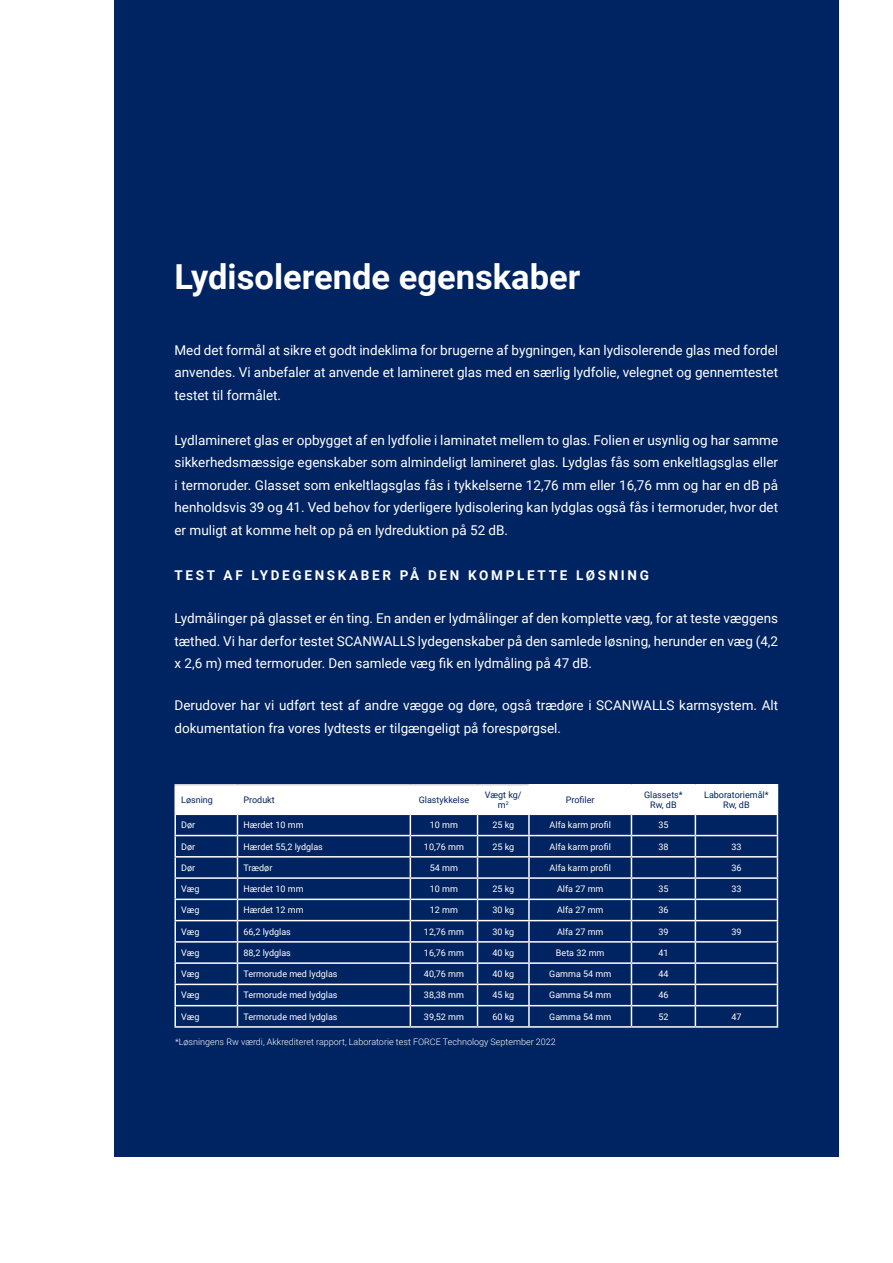
<style>
.page{position:relative;width:893px;height:1263px;background:#fff}
.page>*{position:absolute;margin:0;border:0;box-sizing:border-box;transform-origin:0 0}
.t1{font:700 34.5px "Roboto";color:#fff}
.t2{font:13.5px/22.5px "Roboto";color:#fff;text-align:justify}
.t3{font:700 13.5px "Roboto";letter-spacing:.2em;color:#fff}
.t4{font:9px "Roboto";color:#fff}
.t5{font:300 9px "Roboto";color:#fff}
.t6{font:9px/10.8px "Roboto";color:#002361;text-align:center}
</style>
<div class="page">
<div style="left:115px;top:0;width:724px;height:1157px;background:#002361"></div>
<hr style="left:174px;top:784px;width:63px;height:1px;background:#d1d2d4">
<hr style="left:237px;top:784px;width:173px;height:1px;background:#d1d2d4">
<hr style="left:410px;top:784px;width:67px;height:1px;background:#d1d2d4">
<hr style="left:477px;top:784px;width:51px;height:1px;background:#d1d2d4">
<hr style="left:528px;top:784px;width:103px;height:1px;background:#fff">
<hr style="left:631px;top:784px;width:64px;height:1px;background:#fff">
<hr style="left:695px;top:784px;width:83px;height:1px;background:#fff">
<hr style="left:174px;top:1026px;width:63px;height:2px;background:#fff">
<hr style="left:237px;top:1026px;width:173px;height:2px;background:#fff">
<hr style="left:410px;top:1026px;width:67px;height:2px;background:#fff">
<hr style="left:477px;top:1026px;width:52px;height:2px;background:#fff">
<hr style="left:529px;top:1026px;width:102px;height:2px;background:#fff">
<hr style="left:631px;top:1026px;width:64px;height:2px;background:#fff">
<hr style="left:695px;top:1026px;width:83px;height:2px;background:#fff">
<svg style="left:174px;top:785px;width:604px;height:241px"></svg>
<hr style="left:174px;top:898px;width:63px;height:2px;background:#fff">
<hr style="left:237px;top:898px;width:173px;height:2px;background:#fff">
<hr style="left:410px;top:898px;width:67px;height:2px;background:#fff">
<hr style="left:477px;top:898px;width:52px;height:2px;background:#fff">
<hr style="left:529px;top:898px;width:102px;height:2px;background:#fff">
<hr style="left:631px;top:898px;width:64px;height:2px;background:#fff">
<hr style="left:695px;top:898px;width:83px;height:2px;background:#fff">
<hr style="left:174px;top:857px;width:2px;height:20px;background:#fff">
<hr style="left:174px;top:877px;width:63px;height:2px;background:#fff">
<hr style="left:237px;top:877px;width:173px;height:2px;background:#fff">
<hr style="left:410px;top:877px;width:67px;height:2px;background:#fff">
<hr style="left:477px;top:877px;width:52px;height:2px;background:#fff">
<hr style="left:529px;top:877px;width:102px;height:2px;background:#fff">
<hr style="left:631px;top:877px;width:64px;height:2px;background:#fff">
<hr style="left:695px;top:877px;width:83px;height:2px;background:#fff">
<hr style="left:174px;top:836px;width:2px;height:20px;background:#fff">
<hr style="left:174px;top:856px;width:63px;height:1px;background:#fff">
<hr style="left:237px;top:856px;width:173px;height:1px;background:#fff">
<hr style="left:410px;top:856px;width:67px;height:1px;background:#fff">
<hr style="left:477px;top:856px;width:52px;height:1px;background:#fff">
<hr style="left:529px;top:856px;width:102px;height:1px;background:#fff">
<hr style="left:631px;top:856px;width:64px;height:1px;background:#fff">
<hr style="left:695px;top:856px;width:83px;height:1px;background:#fff">
<hr style="left:174px;top:813px;width:63px;height:2px;background:#fff">
<hr style="left:174px;top:815px;width:2px;height:20px;background:#fff">
<hr style="left:237px;top:813px;width:173px;height:2px;background:#fff">
<hr style="left:410px;top:813px;width:67px;height:2px;background:#fff">
<hr style="left:477px;top:813px;width:52px;height:2px;background:#fff">
<hr style="left:529px;top:813px;width:102px;height:2px;background:#fff">
<hr style="left:631px;top:813px;width:64px;height:2px;background:#fff">
<hr style="left:695px;top:813px;width:83px;height:2px;background:#fff">
<hr style="left:174px;top:835px;width:63px;height:1px;background:#fff">
<hr style="left:237px;top:835px;width:173px;height:1px;background:#fff">
<hr style="left:410px;top:835px;width:67px;height:1px;background:#fff">
<hr style="left:477px;top:835px;width:52px;height:1px;background:#fff">
<hr style="left:529px;top:835px;width:102px;height:1px;background:#fff">
<hr style="left:631px;top:835px;width:64px;height:1px;background:#fff">
<hr style="left:695px;top:835px;width:83px;height:1px;background:#fff">
<p class="t1" style="left:174px;top:252px;width:407px">Lydisolerende egenskaber</p>
<p class="t2" style="left:174px;top:338px;width:605px">Med det formål at sikre et godt indeklima for brugerne af bygningen, kan lydisolerende glas med fordel anvendes. Vi anbefaler at anvende et lamineret glas med en særlig lydfolie, velegnet og gennemtestet testet til formålet.</p>
<p class="t2" style="left:174px;top:428px;width:605px">Lydlamineret glas er opbygget af en lydfolie i laminatet mellem to glas. Folien er usynlig og har samme sikkerhedsmæssige egenskaber som almindeligt lamineret glas. Lydglas fås som enkeltlagsglas eller i termoruder. Glasset som enkeltlagsglas fås i tykkelserne 12,76 mm eller 16,76 mm og har en dB på henholdsvis 39 og 41. Ved behov for yderligere lydisolering kan lydglas også fås i termoruder, hvor det er muligt at komme helt op på en lydreduktion på 52 dB.</p>
<p class="t3" style="left:174px;top:566px;width:476px">TEST AF LYDEGENSKABER PÅ DEN KOMPLETTE LØSNING</p>
<p class="t2" style="left:174px;top:607px;width:605px">Lydmålinger på glasset er én ting. En anden er lydmålinger af den komplette væg, for at teste væggens tæthed. Vi har derfor testet SCANWALLS lydegenskaber på den samlede løsning, herunder en væg (4,2 x 2,6 m) med termoruder. Den samlede væg fik en lydmåling på 47 dB.</p>
<p class="t2" style="left:174px;top:694px;width:605px">Derudover har vi udført test af andre vægge og døre, også trædøre i SCANWALLS karmsystem. Alt dokumentation fra vores lydtests er tilgængeligt på forespørgsel.</p>
<p class="t6" style="left:181px;top:794px;width:33px">Løsning</p>
<p class="t6" style="left:243px;top:794px;width:33px">Produkt</p>
<p class="t6" style="left:419px;top:794px;width:52px">Glastykkelse</p>
<p class="t6" style="left:485px;top:788px;width:38px">Vægt kg/ m<sup>2</sup></p>
<p class="t6" style="left:566px;top:794px;width:30px">Profiler</p>
<p class="t6" style="left:644px;top:788px;width:40px">Glassets*<br>Rw, dB</p>
<p class="t6" style="left:704px;top:788px;width:66px">Laboratoriemål*</p>
<p class="t6" style="left:723px;top:799px;width:28px">Rw, dB</p>
<p class="t4" style="left:181px;top:819px;width:16px">Dør</p>
<p class="t4" style="left:243px;top:819px;width:62px">Hærdet 10 mm</p>
<p class="t4" style="left:430px;top:819px;width:30px">10 mm</p>
<p class="t4" style="left:492px;top:819px;width:23px">25 kg</p>
<p class="t4" style="left:550px;top:819px;width:63px">Alfa karm profil</p>
<p class="t4" style="left:658px;top:819px;width:12px">35</p>
<p class="t4" style="left:181px;top:840px;width:16px">Dør</p>
<p class="t4" style="left:243px;top:840px;width:81px">Hærdet 55,2 lydglas</p>
<p class="t4" style="left:424px;top:840px;width:41px">10,76 mm</p>
<p class="t4" style="left:492px;top:840px;width:23px">25 kg</p>
<p class="t4" style="left:550px;top:840px;width:63px">Alfa karm profil</p>
<p class="t4" style="left:658px;top:840px;width:12px">38</p>
<p class="t4" style="left:731px;top:840px;width:12px">33</p>
<p class="t4" style="left:181px;top:861px;width:16px">Dør</p>
<p class="t4" style="left:243px;top:861px;width:30px">Trædør</p>
<p class="t4" style="left:430px;top:861px;width:30px">54 mm</p>
<p class="t4" style="left:550px;top:861px;width:63px">Alfa karm profil</p>
<p class="t4" style="left:731px;top:861px;width:12px">36</p>
<p class="t4" style="left:181px;top:882px;width:20px">Væg</p>
<p class="t4" style="left:243px;top:882px;width:62px">Hærdet 10 mm</p>
<p class="t4" style="left:430px;top:882px;width:30px">10 mm</p>
<p class="t4" style="left:492px;top:882px;width:23px">25 kg</p>
<p class="t4" style="left:557px;top:882px;width:48px">Alfa 27 mm</p>
<p class="t4" style="left:658px;top:882px;width:12px">35</p>
<p class="t4" style="left:731px;top:882px;width:12px">33</p>
<p class="t4" style="left:181px;top:904px;width:20px">Væg</p>
<p class="t4" style="left:243px;top:904px;width:62px">Hærdet 12 mm</p>
<p class="t4" style="left:430px;top:904px;width:30px">12 mm</p>
<p class="t4" style="left:492px;top:904px;width:23px">30 kg</p>
<p class="t4" style="left:557px;top:904px;width:48px">Alfa 27 mm</p>
<p class="t4" style="left:658px;top:904px;width:12px">36</p>
<p class="t4" style="left:181px;top:925px;width:20px">Væg</p>
<p class="t4" style="left:243px;top:925px;width:49px">66,2 lydglas</p>
<p class="t4" style="left:424px;top:925px;width:41px">12,76 mm</p>
<p class="t4" style="left:492px;top:925px;width:23px">30 kg</p>
<p class="t4" style="left:557px;top:925px;width:48px">Alfa 27 mm</p>
<p class="t4" style="left:658px;top:925px;width:12px">39</p>
<p class="t4" style="left:731px;top:925px;width:12px">39</p>
<p class="t4" style="left:181px;top:946px;width:20px">Væg</p>
<p class="t4" style="left:243px;top:946px;width:49px">88,2 lydglas</p>
<p class="t4" style="left:424px;top:946px;width:41px">16,76 mm</p>
<p class="t4" style="left:492px;top:946px;width:23px">40 kg</p>
<p class="t4" style="left:556px;top:946px;width:50px">Beta 32 mm</p>
<p class="t4" style="left:658px;top:946px;width:12px">41</p>
<p class="t4" style="left:181px;top:968px;width:20px">Væg</p>
<p class="t4" style="left:243px;top:968px;width:96px">Termorude med lydglas</p>
<p class="t4" style="left:424px;top:968px;width:41px">40,76 mm</p>
<p class="t4" style="left:492px;top:968px;width:23px">40 kg</p>
<p class="t4" style="left:549px;top:968px;width:64px">Gamma 54 mm</p>
<p class="t4" style="left:658px;top:968px;width:12px">44</p>
<p class="t4" style="left:181px;top:989px;width:20px">Væg</p>
<p class="t4" style="left:243px;top:989px;width:96px">Termorude med lydglas</p>
<p class="t4" style="left:424px;top:989px;width:41px">38,38 mm</p>
<p class="t4" style="left:492px;top:989px;width:23px">45 kg</p>
<p class="t4" style="left:549px;top:989px;width:64px">Gamma 54 mm</p>
<p class="t4" style="left:658px;top:989px;width:12px">46</p>
<p class="t4" style="left:181px;top:1010px;width:20px">Væg</p>
<p class="t4" style="left:243px;top:1010px;width:96px">Termorude med lydglas</p>
<p class="t4" style="left:424px;top:1010px;width:41px">39,52 mm</p>
<p class="t4" style="left:492px;top:1010px;width:23px">60 kg</p>
<p class="t4" style="left:549px;top:1010px;width:64px">Gamma 54 mm</p>
<p class="t4" style="left:658px;top:1010px;width:12px">52</p>
<p class="t4" style="left:731px;top:1010px;width:12px">47</p>
<p class="t5" style="left:175px;top:1035px;width:382px">*Løsningens Rw værdi, Akkrediteret rapport, Laboratorie test FORCE Technology September 2022</p>
</div>
